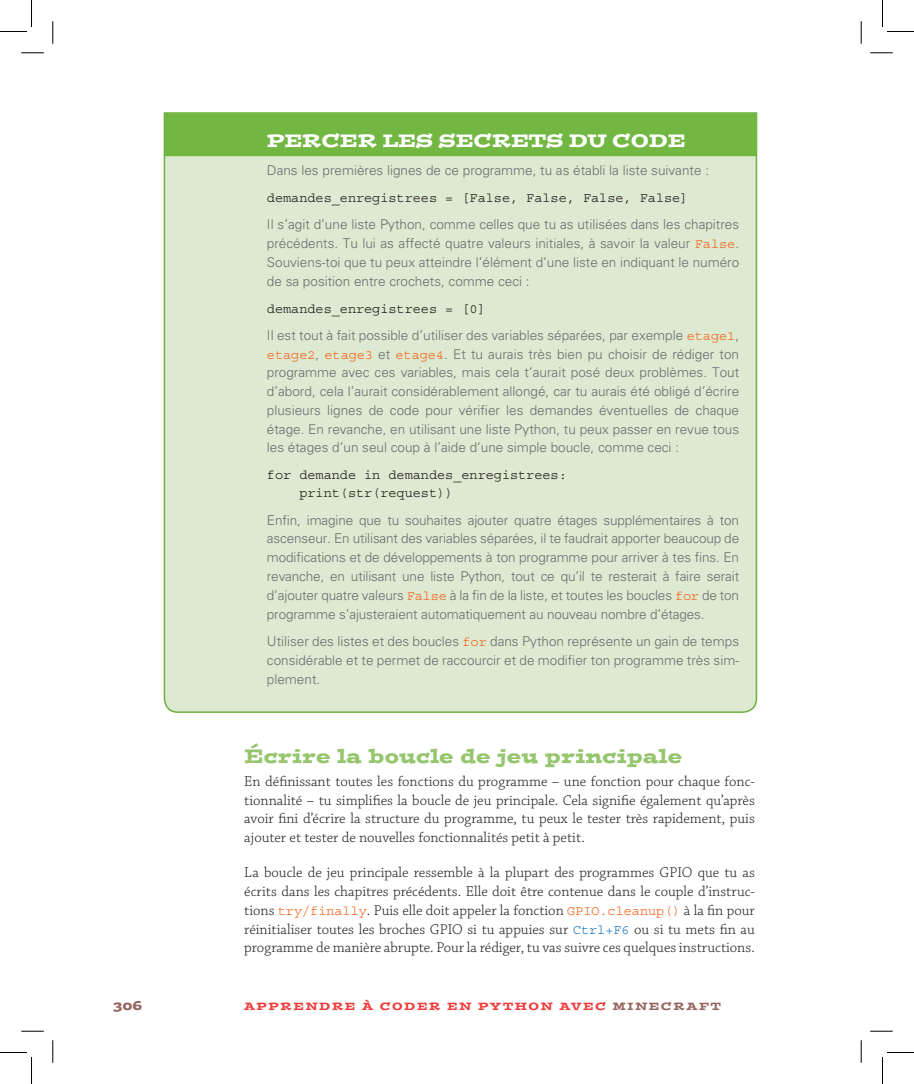
<style>
.page{position:relative;width:914px;height:1084px;background:#fff}
.page>*{position:absolute;margin:0;border:0;box-sizing:border-box;transform-origin:0 0}
.t1{font:19.5px "Postino Std";letter-spacing:.02em;color:#95c56c}
.t2{font:18px "Postino Std";color:#fff}
.t3{font:300 15px/18.8px "Chaparral Pro";color:#231f20;text-align:justify}
.t4{font:300 13.5px/18.8px "Univers LT Std";color:#6c6d70;text-align:justify}
.t5{font:13.5px/18px "Courier Std";color:#231f20}
.t6{font:13.5px "Postino Std";color:#96655e}
.t7{font:10.5px "Postino Std";letter-spacing:.17em;color:#ee3d3c}
.s1{font-family:"Courier Std";font-weight:400;color:#f36821}
.s2{font-family:"Courier Std";font-weight:400;font-size:13.5px;color:#f36821}
.s3{font-family:"Courier Std";font-weight:400;font-size:13.5px;color:#287cc0}
.s4{color:#96655e}
</style>
<div class="page">
<div style="left:163px;top:112px;width:594px;height:601px;background:#dde9d1"></div>
<div style="left:165px;top:113px;width:592px;height:43px;background:#73b743"></div>
<svg style="left:21px;top:53px;width:23px;height:1px"></svg>
<svg style="left:870px;top:53px;width:22px;height:1px"></svg>
<svg style="left:21px;top:1030px;width:23px;height:1px"></svg>
<svg style="left:870px;top:1030px;width:22px;height:1px"></svg>
<svg style="left:53px;top:21px;width:1px;height:23px"></svg>
<svg style="left:53px;top:1040px;width:1px;height:22px"></svg>
<svg style="left:860px;top:21px;width:1px;height:23px"></svg>
<svg style="left:860px;top:1040px;width:1px;height:22px"></svg>
<svg style="left:0;top:0;width:32px;height:32px"></svg>
<svg style="left:0;top:1052px;width:32px;height:31px"></svg>
<svg style="left:882px;top:0;width:31px;height:32px"></svg>
<svg style="left:882px;top:1052px;width:31px;height:31px"></svg>
<h2 class="t2" style="left:267px;top:129px;width:420px">PERCER LES SECRETS DU CODE</h2>
<p class="t4" style="left:267px;top:161px;width:443px">Dans les premières lignes de ce programme, tu as établi la liste suivante :</p>
<p class="t5" style="left:267px;top:189px;width:423px">demandes_enregistrees = [False, False, False, False]</p>
<p class="t4" style="left:267px;top:215px;width:473px">Il s’agit d’une liste Python, comme celles que tu as utilisées dans les chapitres précédents. Tu lui as affecté quatre valeurs initiales, à savoir la valeur <span class="s1">False</span>.<br>Souviens-toi que tu peux atteindre l’élément d’une liste en indiquant le numéro de sa position entre crochets, comme ceci :</p>
<p class="t5" style="left:267px;top:299px;width:220px">demandes_enregistrees = [0]</p>
<p class="t4" style="left:267px;top:326px;width:473px">Il est tout à fait possible d’utiliser des variables séparées, par exemple <span class="s1">etage1</span>, <span class="s1">etage2</span>, <span class="s1">etage3</span> et <span class="s1">etage4</span>. Et tu aurais très bien pu choisir de rédiger ton programme avec ces variables, mais cela t’aurait posé deux problèmes. Tout d’abord, cela l’aurait considérablement allongé, car tu aurais été obligé d’écrire plusieurs lignes de code pour vérifier les demandes éventuelles de chaque étage. En revanche, en utilisant une liste Python, tu peux passer en revue tous les étages d’un seul coup à l’aide d’une simple boucle, comme ceci :</p>
<p class="t5" style="left:299px;top:466px;width:269px;text-indent:-32px">for demande in demandes_enregistrees: print(str(request))</p>
<p class="t4" style="left:267px;top:510px;width:473px">Enfin, imagine que tu souhaites ajouter quatre étages supplémentaires à ton ascenseur. En utilisant des variables séparées, il te faudrait apporter beaucoup de modifications et de développements à ton programme pour arriver à tes fins. En revanche, en utilisant une liste Python, tout ce qu’il te resterait à faire serait d’ajouter quatre valeurs <span class="s1">False</span> à la fin de la liste, et toutes les boucles <span class="s1">for</span> de ton programme s’ajusteraient automatiquement au nouveau nombre d’étages.</p>
<p class="t4" style="left:267px;top:632px;width:473px">Utiliser des listes et des boucles <span class="s1">for</span> dans Python représente un gain de temps considérable et te permet de raccourcir et de modifier ton programme très sim&shy;plement.</p>
<h1 class="t1" style="left:244px;top:742px;width:439px">ÉCRIRE LA BOUCLE DE JEU PRINCIPALE</h1>
<p class="t3" style="left:244px;top:772px;width:512px">En définissant toutes les fonctions du programme – une fonction pour chaque fonc&shy;tionnalité – tu simplifies la boucle de jeu principale. Cela signifie également qu’après avoir fini d’écrire la structure du programme, tu peux le tester très rapidement, puis ajouter et tester de nouvelles fonctionnalités petit à petit.</p>
<p class="t3" style="left:244px;top:864px;width:512px">La boucle de jeu principale ressemble à la plupart des programmes GPIO que tu as écrits dans les chapitres précédents. Elle doit être contenue dans le couple d’instruc&shy;tions <span class="s2">try/finally</span>. Puis elle doit appeler la fonction <span class="s2">GPIO.cleanup()</span> à la fin pour réinitialiser toutes les broches GPIO si tu appuies sur <span class="s3">Ctrl+F6</span> ou si tu mets fin au programme de manière abrupte. Pour la rédiger, tu vas suivre ces quelques instructions.</p>
<p class="t6" style="left:113px;top:996px;width:30px">306</p>
<p class="t7" style="left:244px;top:999px;width:478px">APPRENDRE À CODER EN PYTHON AVEC <span class="s4">MINECRAFT</span></p>
</div>
